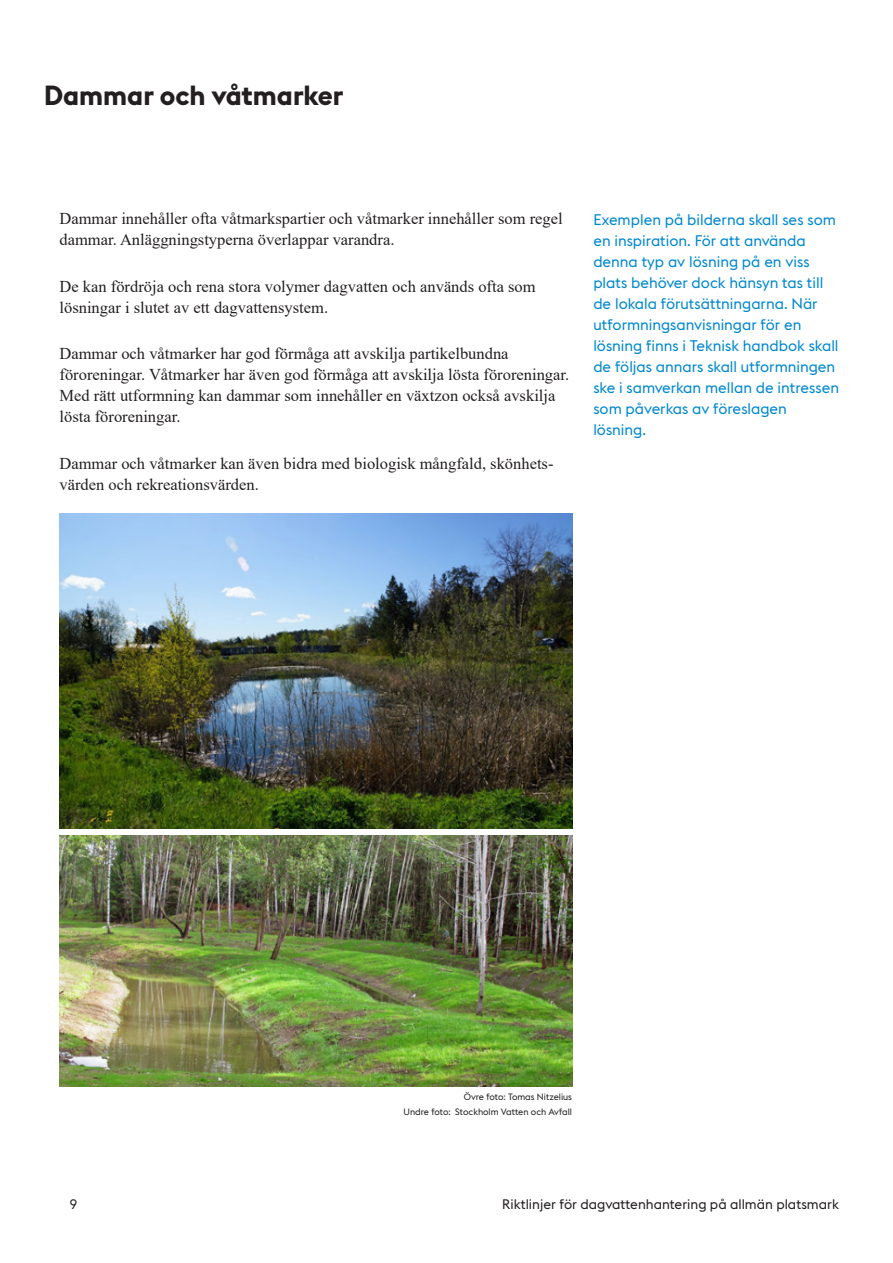
<style>
.page{position:relative;width:893px;height:1263px;background:#fff}
.page>*{position:absolute;margin:0;border:0;box-sizing:border-box;transform-origin:0 0}
.Rubrik_1_exempelkapi{font:700 27px "Stockholm Type";color:#231f20}
.Brödtext{font:16.5px/21px "Times New Roman";color:#231f20}
.Inforuta_brödtext{font:15px/21px "Stockholm Type";color:#0088ce}
.t1{font:13.5px "Stockholm Type";color:#231f20}
.Foto_illustration_te{font:9px/15px "Stockholm Type";color:#231f20;text-align:right}
</style>
<div class="page">
<img style="left:60px;top:514px;width:512px;height:315px">
<img style="left:60px;top:836px;width:512px;height:250px">
<p class="Rubrik_1_exempelkapi" style="left:44px;top:76px;width:301px">Dammar och våtmarker</p>
<p class="Brödtext" style="left:60px;top:207px;width:505px">Dammar innehåller ofta våtmarkspartier och våtmarker innehåller som regel dammar. Anläggningstyperna överlappar varandra.</p>
<p class="Brödtext" style="left:60px;top:275px;width:478px">De kan fördröja och rena stora volymer dagvatten och används ofta som lösningar i slutet av ett dagvattensystem.</p>
<p class="Brödtext" style="left:60px;top:343px;width:511px">Dammar och våtmarker har god förmåga att avskilja partikelbundna föroreningar. Våtmarker har även god förmåga att avskilja lösta föroreningar.<br>Med rätt utformning kan dammar som innehåller en växtzon också avskilja lösta föroreningar.</p>
<p class="Brödtext" style="left:60px;top:452px;width:495px">Dammar och våtmarker kan även bidra med biologisk mångfald, skönhets&shy;värden och rekreationsvärden.</p>
<p class="Inforuta_brödtext" style="left:593px;top:208px;width:247px">Exemplen på bilderna skall ses som en inspiration. För att använda denna typ av lösning på en viss plats behöver dock hänsyn tas till de lokala förutsättningarna. När utformningsanvisningar för en lösning finns i Teknisk handbok skall de följas annars skall utformningen ske i samverkan mellan de intressen som påverkas av föreslagen lösning.</p>
<p class="Foto_illustration_te" style="left:404px;top:1089px;width:170px">Övre foto: Tomas Nitzelius<br>Undre foto: Stockholm Vatten och Avfall</p>
<p class="t1" style="left:70px;top:1195px;width:9px">9</p>
<p class="t1" style="left:502px;top:1195px;width:338px">Riktlinjer för dagvattenhantering på allmän platsmark</p>
</div>
